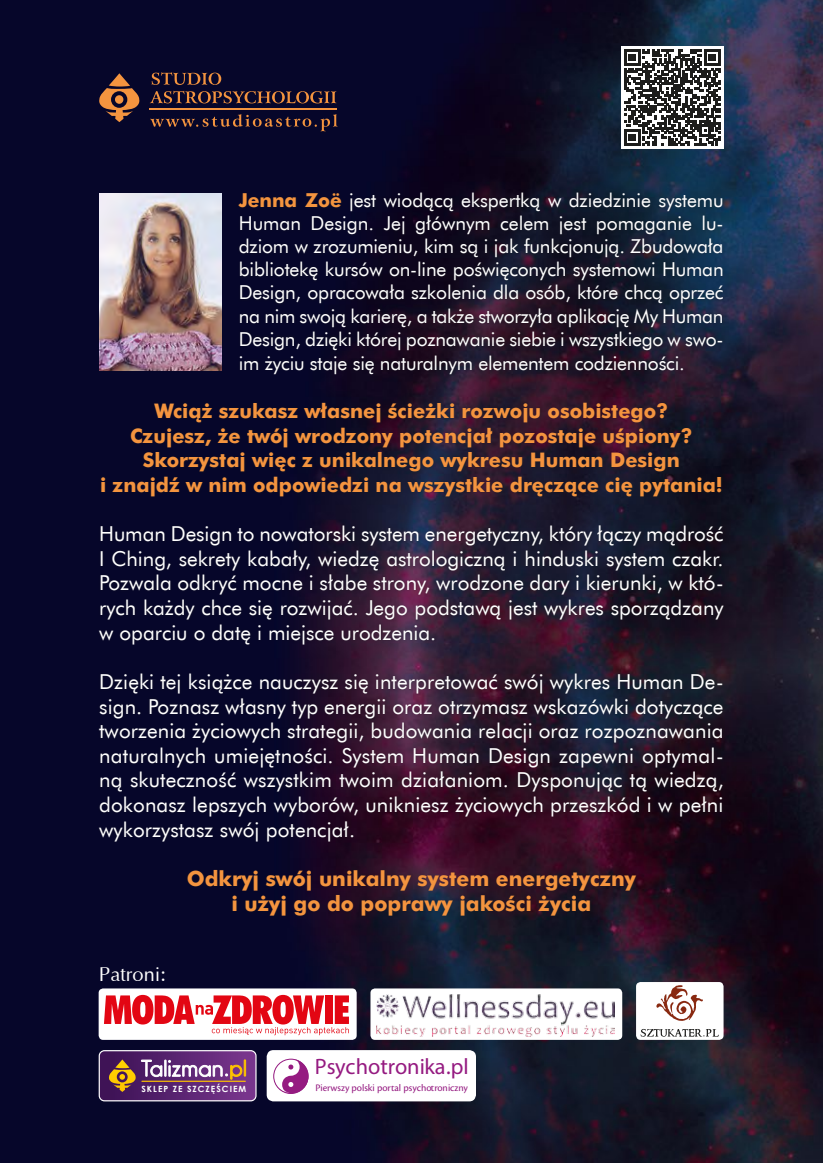
<style>
.page{position:relative;width:823px;height:1163px;background:#fff}
.page>*{position:absolute;margin:0;border:0;box-sizing:border-box;transform-origin:0 0}
.t1{font:22.4px "Myriad Pro";color:#951b81}
.t2{font:700 21px/24.6px "Futura EU";color:#f4943f;text-align:center}
.t3{font:20.6px/24.6px "Futura EU";color:#fff;text-align:justify}
.t4{font:700 20px/24.6px "Futura EU";color:#f4943f;text-align:center}
.t5{font:20px "Ottawa";color:#fff}
.t6{font:19.2px/23.2px "Futura EU";letter-spacing:-.01em;color:#fff;text-align:justify}
.t7{font:10.4px "Cronos Pro";color:#951b81}
.t8{font:700 8.6px "Century Gothic";letter-spacing:.12em;color:#fff}
.s1{font-weight:700;color:#f4943f}
</style>
<div class="page">
<img style="left:0;top:0;width:822px;height:1162px">
<div style="left:99px;top:1049px;width:157px;height:52px;border:1px solid #fff;border-radius:5px"></div>
<svg style="left:99px;top:1050px;width:157px;height:50px"></svg>
<div style="left:266px;top:1049px;width:209px;height:52px;background:#fff;border-radius:7px"></div>
<svg style="left:273px;top:1058px;width:35px;height:35px"></svg>
<hr style="left:149px;top:108px;width:188px;height:1px;background:#f4943f">
<svg style="left:151px;top:72px;width:70px;height:13px"></svg>
<svg style="left:150px;top:91px;width:186px;height:12px"></svg>
<svg style="left:150px;top:114px;width:187px;height:17px"></svg>
<svg style="left:99px;top:73px;width:40px;height:49px"></svg>
<div style="left:97px;top:191px;width:628px;height:726px;background:#1d1d1b;opacity:.4"></div>
<img style="left:99px;top:194px;width:123px;height:176px">
<div style="left:99px;top:988px;width:257px;height:51px;background:#fff;border-radius:4px"></div>
<svg style="left:104px;top:994px;width:245px;height:41px"></svg>
<div style="left:370px;top:988px;width:252px;height:51px;background:#fff;border-radius:4px"></div>
<img style="left:376px;top:994px;width:238px;height:42px">
<div style="left:635px;top:981px;width:88px;height:58px;background:#fff;border-radius:4px"></div>
<svg style="left:656px;top:985px;width:46px;height:35px"></svg>
<svg style="left:640px;top:1028px;width:78px;height:8px"></svg>
<div style="left:620px;top:46px;width:103px;height:103px;background:#fff"></div>
<svg style="left:624px;top:49px;width:96px;height:97px"></svg>
<p class="t6" style="left:239px;top:189px;width:486px"><span class="s1">Jenna Zoë</span> jest wiodącą ekspertką w dziedzinie systemu Human Design. Jej głównym celem jest pomaganie lu&shy;dziom w zrozumieniu, kim są i jak funkcjonują. Zbudowała bibliotekę kursów on-line poświęconych systemowi Human Design, opracowała szkolenia dla osób, które chcą oprzeć na nim swoją karierę, a także stworzyła aplikację My Human Design, dzięki której poznawanie siebie i wszystkiego w swo&shy;im życiu staje się naturalnym elementem codzienności.</p>
<p class="t4" style="left:100px;top:399px;width:624px">Wciąż szukasz własnej ścieżki rozwoju osobistego?<br>Czujesz, że twój wrodzony potencjał pozostaje uśpiony?<br>Skorzystaj więc z unikalnego wykresu Human Design<br>i znajdź w nim odpowiedzi na wszystkie dręczące cię pytania!</p>
<p class="t3" style="left:99px;top:522px;width:625px">Human Design to nowatorski system energetyczny, który łączy mądrość I Ching, sekrety kabały, wiedzę astrologiczną i hinduski system czakr.<br>Pozwala odkryć mocne i słabe strony, wrodzone dary i kierunki, w któ&shy;rych każdy chce się rozwijać. Jego podstawą jest wykres sporządzany w oparciu o datę i miejsce urodzenia.</p>
<p class="t3" style="left:99px;top:669px;width:625px">Dzięki tej książce nauczysz się interpretować swój wykres Human De&shy;sign. Poznasz własny typ energii oraz otrzymasz wskazówki dotyczące tworzenia życiowych strategii, budowania relacji oraz rozpoznawania naturalnych umiejętności. System Human Design zapewni optymal&shy;ną skuteczność wszystkim twoim działaniom. Dysponując tą wiedzą, dokonasz lepszych wyborów, unikniesz życiowych przeszkód i w pełni wykorzystasz swój potencjał.</p>
<p class="t2" style="left:186px;top:866px;width:450px">Odkryj swój unikalny system energetyczny i użyj go do poprawy jakości życia</p>
<p class="t5" style="left:99px;top:962px;width:68px">Patroni:</p>
<p class="t8" style="left:141px;top:1082px;width:106px">SKLEP ZE SZCZĘŚCIEM</p>
<p class="t1" style="left:315px;top:1052px;width:155px">Psychotronika.pl</p>
<p class="t7" style="left:315px;top:1081px;width:154px">Pierwszy polski portal psychotroniczny</p>
</div>
